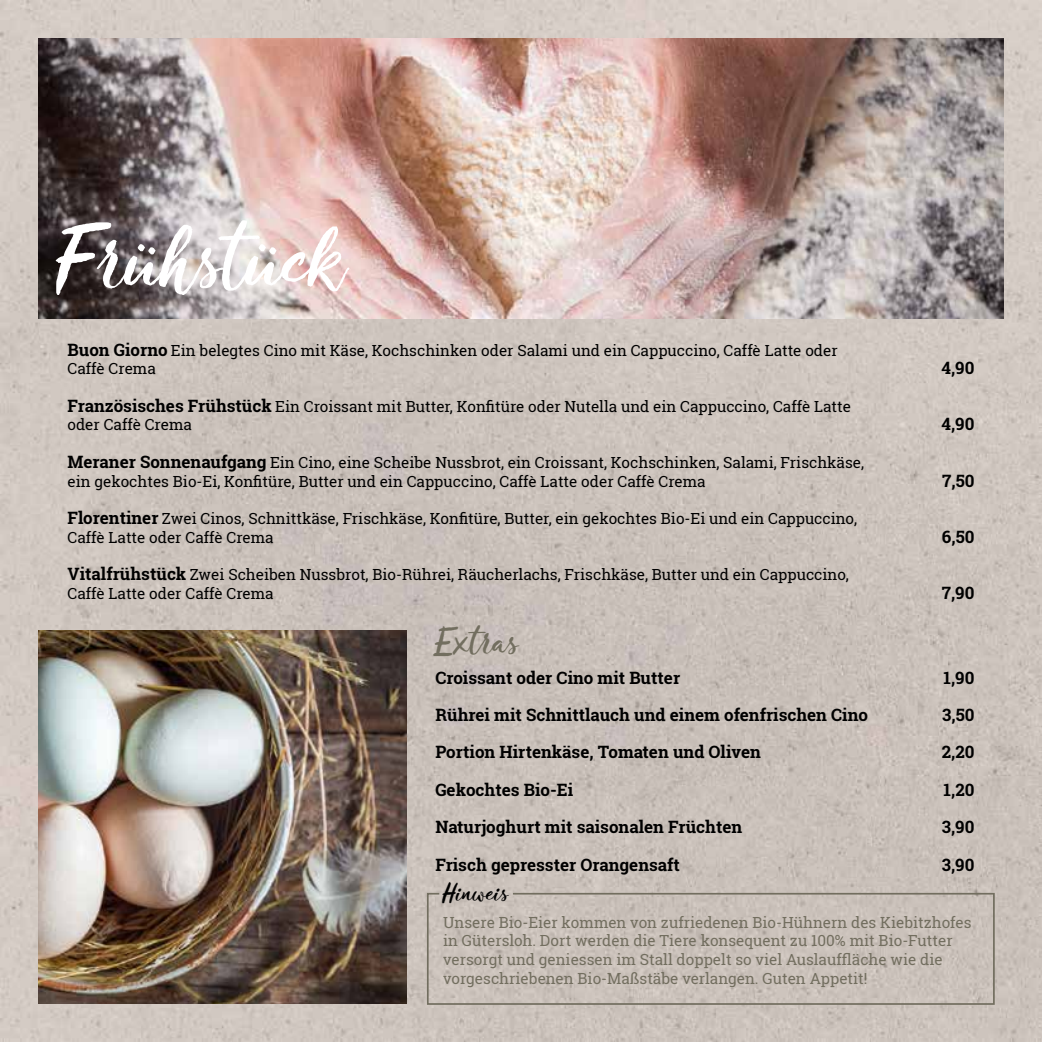
<style>
.page{position:relative;width:1042px;height:1042px;background:#fff}
.page>*{position:absolute;margin:0;border:0;box-sizing:border-box;transform-origin:0 0}
.t1{font:95.2px "Crushine Brush Script";color:#fff}
.t2{font:40.77px "Crushine Brush Script";color:#726e5f}
.t3{font:27.3px "Crushine Brush Script";color:#000}
.t4{font:700 16.97px "Roboto Slab";color:#000}
.t5{font:15.4px/18.7px "Roboto Slab";color:#000}
.t6{font:15.4px/18.7px "Roboto Slab";color:#726e5f}
.s1{font-weight:700;font-size:16.97px}
</style>
<div class="page">
<img style="left:0;top:0;width:1042px;height:1042px">
<img style="left:39px;top:39px;width:964px;height:279px">
<img style="left:39px;top:631px;width:367px;height:372px">
<svg style="left:426px;top:892px;width:569px;height:113px;background:#c6bdb6"></svg>
<h1 class="t1" style="left:55px;top:198px;width:293px">Frühstück</h1>
<p class="t5" style="left:68px;top:340px;width:772px"><span class="s1">Buon Giorno</span> Ein belegtes Cino mit Käse, Kochschinken oder Salami und ein Cappuccino, Caffè Latte oder<br>Caffè Crema</p>
<p class="t5" style="left:68px;top:396px;width:785px"><span class="s1">Französisches Frühstück</span> Ein Croissant mit Butter, Konfitüre oder Nutella und ein Cappuccino, Caffè Latte oder Caffè Crema</p>
<p class="t5" style="left:68px;top:453px;width:798px"><span class="s1">Meraner Sonnenaufgang</span> Ein Cino, eine Scheibe Nussbrot, ein Croissant, Kochschinken, Salami, Frischkäse, ein gekochtes Bio-Ei, Konfitüre, Butter und ein Cappuccino, Caffè Latte oder Caffè Crema</p>
<p class="t5" style="left:68px;top:509px;width:791px"><span class="s1">Florentiner</span> Zwei Cinos, Schnittkäse, Frischkäse, Konfitüre, Butter, ein gekochtes Bio-Ei und ein Cappuccino,<br>Caffè Latte oder Caffè Crema</p>
<p class="t5" style="left:68px;top:565px;width:783px"><span class="s1">Vitalfrühstück</span> Zwei Scheiben Nussbrot, Bio-Rührei, Räucherlachs, Frischkäse, Butter und ein Cappuccino,<br>Caffè Latte oder Caffè Crema</p>
<h2 class="t2" style="left:435px;top:615px;width:87px">Extras</h2>
<p class="t4" style="left:435px;top:666px;width:246px">Croissant oder Cino mit Butter</p>
<p class="t4" style="left:435px;top:703px;width:434px">Rührei mit Schnittlauch und einem ofenfrischen Cino</p>
<p class="t4" style="left:435px;top:740px;width:327px">Portion Hirtenkäse, Tomaten und Oliven</p>
<p class="t4" style="left:435px;top:778px;width:139px">Gekochtes Bio-Ei</p>
<p class="t4" style="left:435px;top:815px;width:308px">Naturjoghurt mit saisonalen Früchten</p>
<p class="t4" style="left:435px;top:853px;width:246px">Frisch gepresster Orangensaft</p>
<h3 class="t3" style="left:443px;top:875px;width:68px">Hinweis</h3>
<p class="t4" style="left:941px;top:356px;width:34px">4,90</p>
<p class="t4" style="left:941px;top:412px;width:34px">4,90</p>
<p class="t4" style="left:942px;top:469px;width:34px">7,50</p>
<p class="t4" style="left:942px;top:525px;width:34px">6,50</p>
<p class="t4" style="left:942px;top:581px;width:34px">7,90</p>
<p class="t4" style="left:943px;top:666px;width:32px">1,90</p>
<p class="t4" style="left:942px;top:703px;width:34px">3,50</p>
<p class="t4" style="left:942px;top:740px;width:34px">2,20</p>
<p class="t4" style="left:943px;top:778px;width:32px">1,20</p>
<p class="t4" style="left:942px;top:815px;width:34px">3,90</p>
<p class="t4" style="left:942px;top:853px;width:34px">3,90</p>
<p class="t6" style="left:443px;top:912px;width:530px">Unsere Bio-Eier kommen von zufriedenen Bio-Hühnern des Kiebitzhofes in Gütersloh. Dort werden die Tiere konsequent zu 100% mit Bio-Futter versorgt und geniessen im Stall doppelt so viel Auslauffläche wie die vorgeschriebenen Bio-Maßstäbe verlangen. Guten Appetit!</p>
</div>
